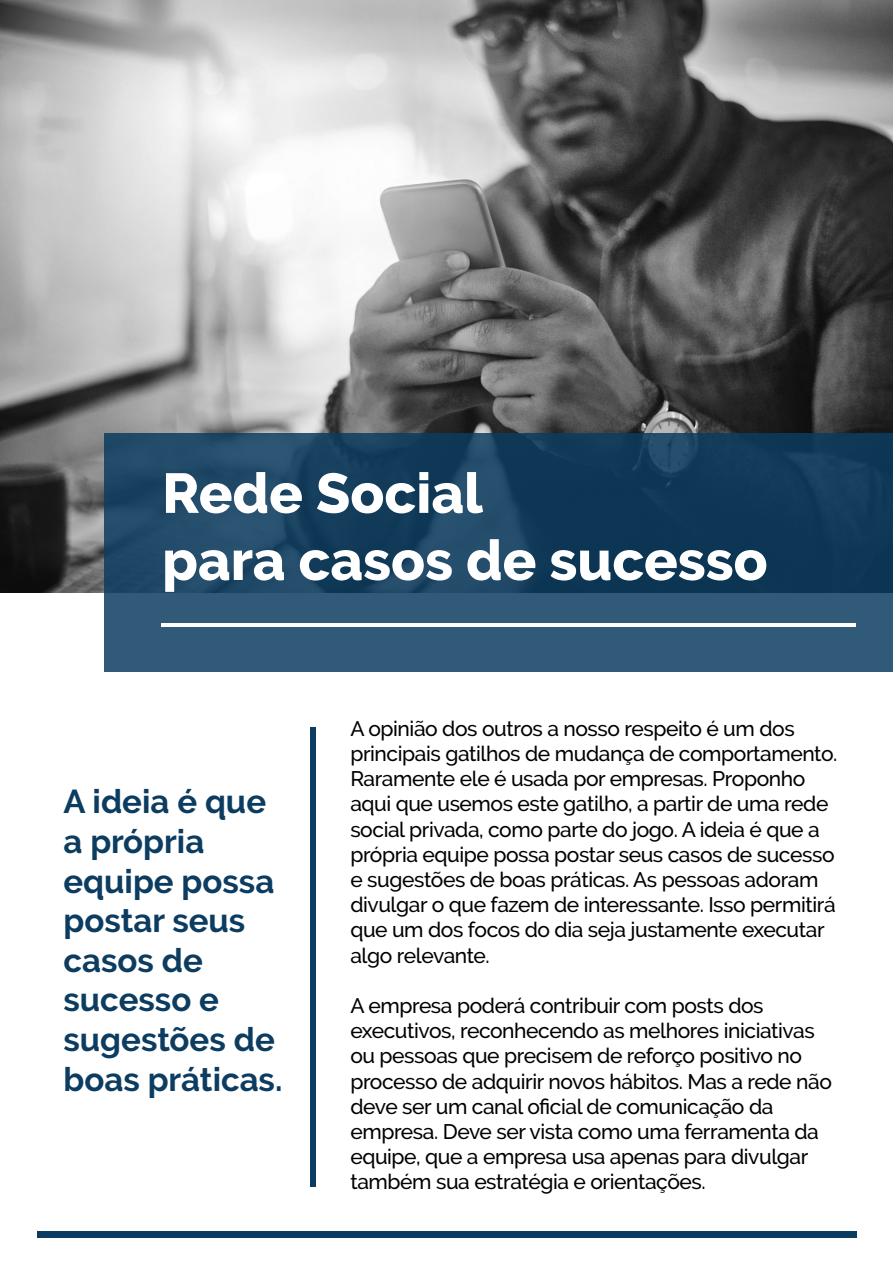
<style>
.page{position:relative;width:893px;height:1263px;background:#fff}
.page>*{position:absolute;margin:0;border:0;box-sizing:border-box;transform-origin:0 0}
.t1{font:800 55.95px/67.1px "Raleway";color:#fff}
.t2{font:700 33px/39.6px "Raleway";color:#0c3c60}
.t3{font:500 21px/25.2px "Raleway";letter-spacing:-.02em;color:#000}
</style>
<div class="page">
<img style="left:0;top:0;width:893px;height:592px">
<svg style="left:104px;top:434px;width:789px;height:238px;background:#1f4766"></svg>
<hr style="left:161px;top:623px;width:695px;height:4px;background:#fff">
<div style="left:310px;top:727px;width:5px;height:459px;background:#0c3c60"></div>
<div style="left:37px;top:1231px;width:820px;height:7px;background:#0c3c60"></div>
<h1 class="t1" style="left:162px;top:460px;width:607px">Rede Social<br>para casos de sucesso</h1>
<h2 class="t2" style="left:64px;top:782px;width:220px">A ideia é que a própria equipe possa postar seus casos de sucesso e sugestões de boas práticas.</h2>
<p class="t3" style="left:350px;top:716px;width:489px">A opinião dos outros a nosso respeito é um dos principais gatilhos de mudança de comportamento.<br>Raramente ele é usada por empresas. Proponho aqui que usemos este gatilho, a partir de uma rede social privada, como parte do jogo. A ideia é que a própria equipe possa postar seus casos de sucesso e sugestões de boas práticas. As pessoas adoram divulgar o que fazem de interessante. Isso permitirá que um dos focos do dia seja justamente executar algo relevante.</p>
<p class="t3" style="left:350px;top:993px;width:483px">A empresa poderá contribuir com posts dos executivos, reconhecendo as melhores iniciativas ou pessoas que precisem de reforço positivo no processo de adquirir novos hábitos. Mas a rede não deve ser um canal oficial de comunicação da empresa. Deve ser vista como uma ferramenta da equipe, que a empresa usa apenas para divulgar também sua estratégia e orientações.</p>
</div>
